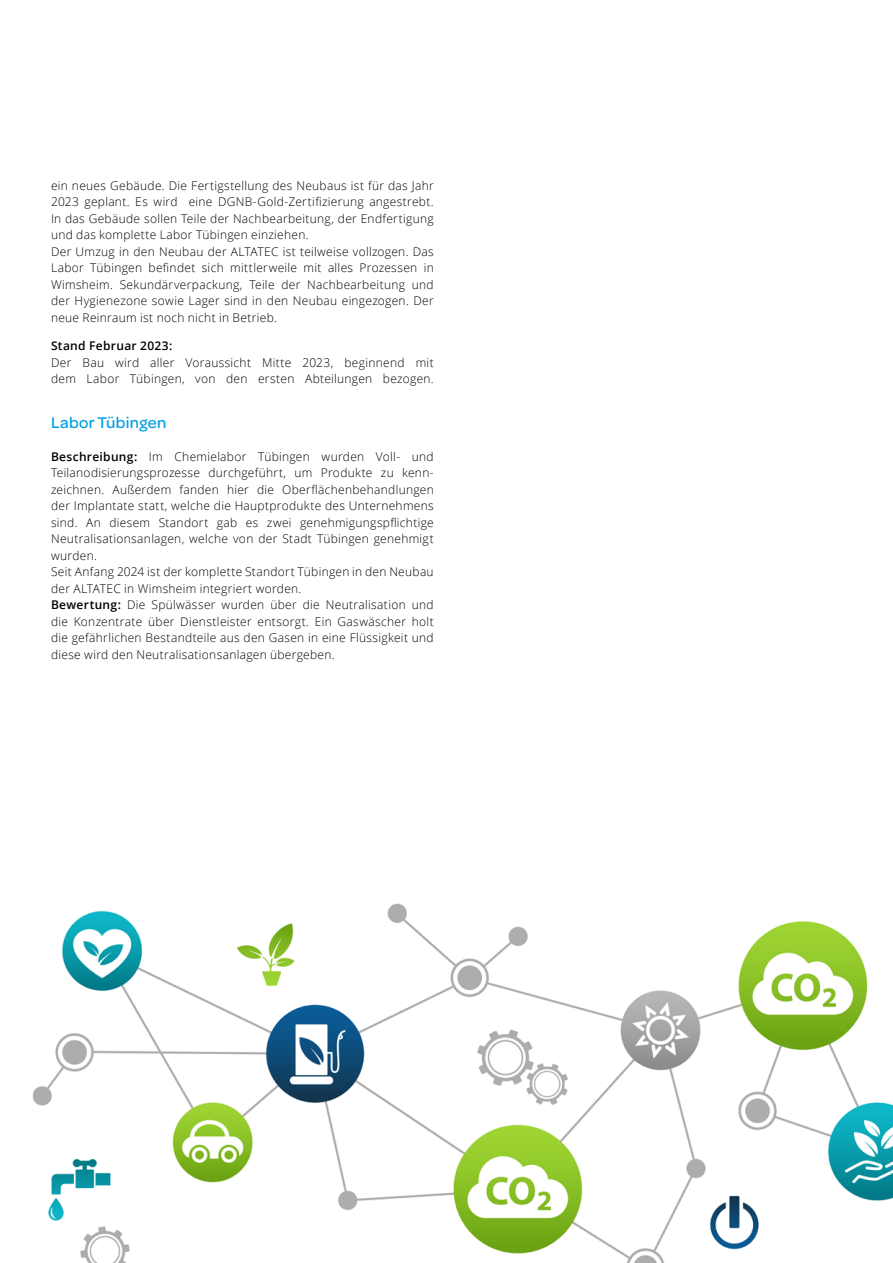
<style>
.page{position:relative;width:893px;height:1263px;background:#fff}
.page>*{position:absolute;margin:0;border:0;box-sizing:border-box;transform-origin:0 0}
.t1{font:500 16.5px "Omnes";letter-spacing:.02em;color:#009fe3}
.t2{font:300 12px/16.5px "Open Sans";letter-spacing:.025em;color:#000}
.t3{font:600 12px "Open Sans";letter-spacing:.03em;color:#000}
.s1{font-weight:600}
</style>
<div class="page">
<img style="left:33px;top:903px;width:860px;height:360px">
<p class="t2" style="left:51px;top:177px;width:384px">ein neues Gebäude. Die Fertigstellung des Neubaus ist für das Jahr 2023 geplant. Es wird eine DGNB-Gold-Zertifizierung angestrebt.<br>In das Gebäude sollen Teile der Nachbearbeitung, der Endfertigung und das komplette Labor Tübingen einziehen.<br>Der Umzug in den Neubau der ALTATEC ist teilweise vollzogen. Das Labor Tübingen befindet sich mittlerweile mit alles Prozessen in Wimsheim. Sekundärverpackung, Teile der Nachbearbeitung und der Hygienezone sowie Lager sind in den Neubau eingezogen. Der neue Reinraum ist noch nicht in Betrieb.</p>
<p class="t3" style="left:51px;top:338px;width:123px">Stand Februar 2023:</p>
<p class="t2" style="left:51px;top:354px;width:384px">Der Bau wird aller Voraussicht Mitte 2023, beginnend mit dem Labor Tübingen, von den ersten Abteilungen bezogen.</p>
<h1 class="t1" style="left:51px;top:411px;width:117px">Labor Tübingen</h1>
<p class="t2" style="left:51px;top:448px;width:384px"><span class="s1">Beschreibung:</span> Im Chemielabor Tübingen wurden Voll- und Teilanodisierungsprozesse durchgeführt, um Produkte zu kenn&shy;zeichnen. Außerdem fanden hier die Oberflächenbehandlungen der Implantate statt, welche die Hauptprodukte des Unternehmens sind. An diesem Standort gab es zwei genehmigungspflichtige Neutralisationsanlagen, welche von der Stadt Tübingen genehmigt wurden.<br>Seit Anfang 2024 ist der komplette Standort Tübingen in den Neubau der ALTATEC in Wimsheim integriert worden.<br><span class="s1">Bewertung:</span> Die Spülwässer wurden über die Neutralisation und die Konzentrate über Dienstleister entsorgt. Ein Gaswäscher holt die gefährlichen Bestandteile aus den Gasen in eine Flüssigkeit und diese wird den Neutralisationsanlagen übergeben.</p>
</div>
